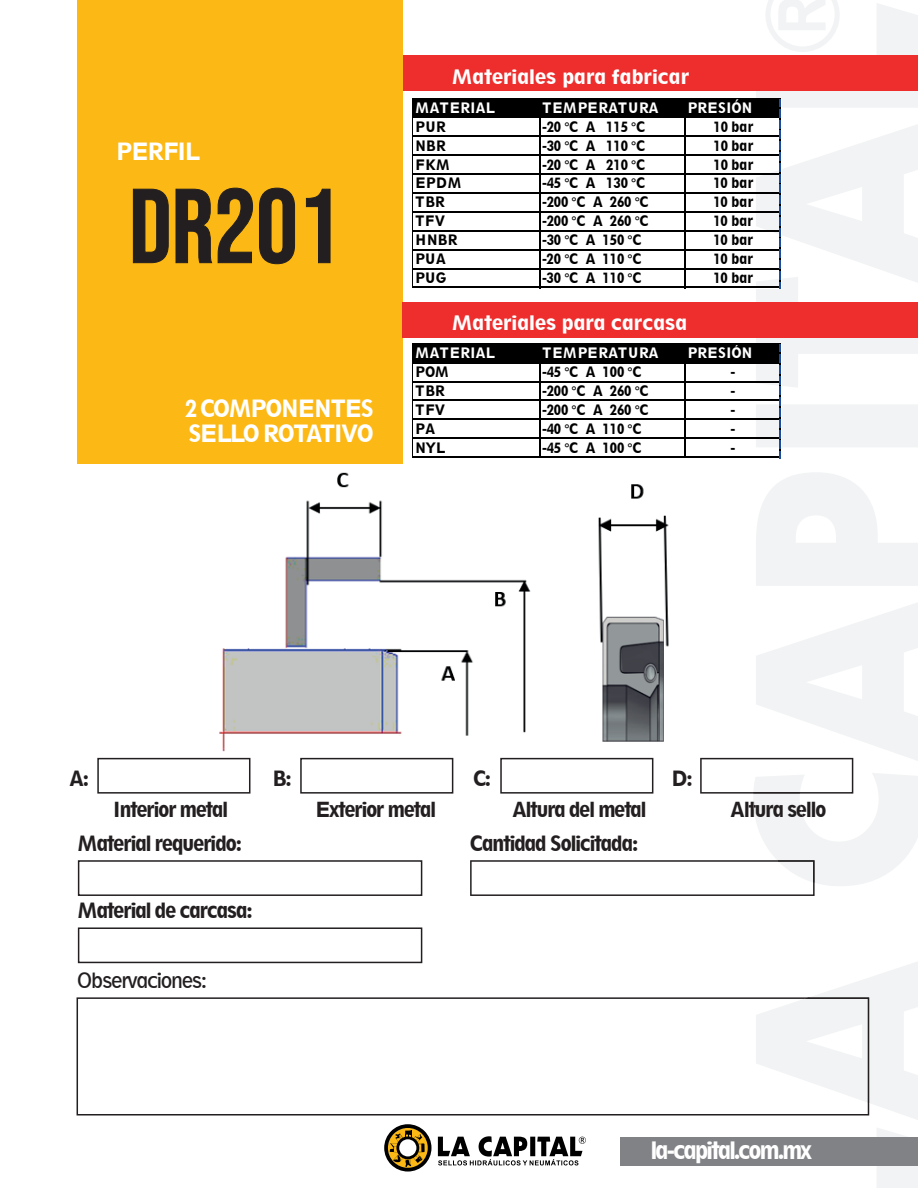
<style>
.page{position:relative;width:918px;height:1188px;background:#fff}
.page>*{position:absolute;margin:0;border:0;box-sizing:border-box;transform-origin:0 0}
.t1{font:105px "Bebas Neue";color:#231f20}
.t2{font:800 condensed 22.5px "Geometric 212 BT";letter-spacing:-.075em;color:#fff}
.t3{font:800 condensed 22.35px "Geometric 212 BT";letter-spacing:-.075em;color:#fff}
.t4{font:800 condensed 19.8px "Geometric 212 BT";letter-spacing:-.05em;color:#231f20}
.t5{font:condensed 19.8px "Geometric 212 BT";letter-spacing:-.05em;color:#231f20}
.t6{font:800 condensed 19.5px "Geometric 212 BT";letter-spacing:-.05em;color:#231f20}
.t7{font:800 condensed 18.75px "Geometric 212 BT";color:#fff;scale:1.09 1}
.t8{font:800 condensed 13.5px "Geometric 212 BT";letter-spacing:-.01em;color:#000001}
.t9{font:800 condensed 13.5px "Geometric 212 BT";letter-spacing:-.01em;color:#fff}
</style>
<div class="page">
<img style="left:180px;top:430px;width:526px;height:345px">
<svg style="left:384px;top:1124px;width:48px;height:48px"></svg>
<svg style="left:438px;top:1136px;width:148px;height:29px"></svg>
<div style="left:97px;top:758px;width:153px;height:36px;border:2px solid #231f20"></div>
<div style="left:78px;top:860px;width:344px;height:36px;border:2px solid #231f20"></div>
<div style="left:300px;top:758px;width:153px;height:36px;border:2px solid #231f20"></div>
<svg style="left:77px;top:997px;width:679px;height:119px"></svg>
<svg style="left:756px;top:962px;width:162px;height:226px"></svg>
<svg style="left:470px;top:758px;width:448px;height:138px"></svg>
<svg style="left:756px;top:4px;width:162px;height:757px;fill:#f2f3f4"></svg>
<svg style="left:765px;top:0;width:75px;height:52px"></svg>
<div style="left:621px;top:1137px;width:297px;height:29px;background:#808285"></div>
<div style="left:78px;top:927px;width:344px;height:36px;border:2px solid #231f20"></div>
<div style="left:402px;top:56px;width:516px;height:35px;background:#ee2d2d"></div>
<div style="left:77px;top:0;width:325px;height:464px;background:#fcb814"></div>
<svg style="left:133px;top:189px;width:36px;height:74px"></svg>
<svg style="left:176px;top:189px;width:36px;height:74px"></svg>
<svg style="left:218px;top:188px;width:35px;height:75px"></svg>
<svg style="left:259px;top:188px;width:36px;height:76px"></svg>
<svg style="left:306px;top:189px;width:24px;height:74px"></svg>
<div style="left:402px;top:302px;width:516px;height:35px;background:#ee2d2d"></div>
<div style="left:413px;top:99px;width:368px;height:19px;background:#000001"></div>
<hr style="left:413px;top:98px;width:368px;height:1px;background:#000001">
<hr style="left:413px;top:135px;width:368px;height:2px;background:#000001">
<hr style="left:413px;top:154px;width:368px;height:2px;background:#000001">
<hr style="left:413px;top:173px;width:368px;height:2px;background:#000001">
<hr style="left:413px;top:192px;width:368px;height:2px;background:#000001">
<hr style="left:413px;top:211px;width:368px;height:2px;background:#000001">
<hr style="left:413px;top:230px;width:368px;height:2px;background:#000001">
<hr style="left:413px;top:249px;width:368px;height:2px;background:#000001">
<hr style="left:413px;top:268px;width:368px;height:1px;background:#000001">
<hr style="left:412px;top:98px;width:1px;height:190px;background:#000001">
<hr style="left:539px;top:99px;width:1px;height:189px;background:#000001">
<hr style="left:684px;top:99px;width:2px;height:189px;background:#000001">
<hr style="left:413px;top:287px;width:368px;height:1px;background:#000001">
<svg style="left:779px;top:99px;width:2px;height:189px"></svg>
<div style="left:413px;top:345px;width:368px;height:19px;background:#000001"></div>
<hr style="left:413px;top:344px;width:368px;height:1px;background:#000001">
<hr style="left:413px;top:381px;width:368px;height:1px;background:#000001">
<hr style="left:413px;top:400px;width:368px;height:1px;background:#000001">
<hr style="left:413px;top:418px;width:368px;height:2px;background:#000001">
<hr style="left:413px;top:437px;width:368px;height:2px;background:#000001">
<hr style="left:412px;top:344px;width:1px;height:114px;background:#000001">
<hr style="left:539px;top:345px;width:1px;height:113px;background:#000001">
<hr style="left:684px;top:345px;width:2px;height:113px;background:#000001">
<hr style="left:413px;top:456px;width:368px;height:2px;background:#000001">
<svg style="left:779px;top:345px;width:2px;height:113px"></svg>
<h3 class="t3" style="left:116px;top:138px;width:85px">PERFIL</h3>
<h1 class="t1" style="left:129px;top:167px;width:212px">DR201</h1>
<h3 class="t3" style="left:185px;top:394px;width:190px">2 COMPONENTES</h3>
<h3 class="t3" style="left:188px;top:420px;width:187px">SELLO ROTATIVO</h3>
<h3 class="t7" style="left:451px;top:65px;width:220px">Materiales para fabricar</h3>
<p class="t9" style="left:415px;top:99px;width:81px">MATERIAL</p>
<p class="t9" style="left:542px;top:99px;width:118px">TEMPERATURA</p>
<p class="t9" style="left:687px;top:99px;width:67px">PRESIÓN</p>
<p class="t8" style="left:415px;top:118px;width:33px">PUR</p>
<p class="t8" style="left:542px;top:118px;width:104px">-20 °C A 115 °C</p>
<p class="t8" style="left:713px;top:118px;width:41px">10 bar</p>
<p class="t8" style="left:415px;top:137px;width:33px">NBR</p>
<p class="t8" style="left:542px;top:137px;width:104px">-30 °C A 110 °C</p>
<p class="t8" style="left:713px;top:137px;width:41px">10 bar</p>
<p class="t8" style="left:415px;top:156px;width:36px">FKM</p>
<p class="t8" style="left:542px;top:156px;width:104px">-20 °C A 210 °C</p>
<p class="t8" style="left:713px;top:156px;width:41px">10 bar</p>
<p class="t8" style="left:415px;top:175px;width:48px">EPDM</p>
<p class="t8" style="left:542px;top:175px;width:104px">-45 °C A 130 °C</p>
<p class="t8" style="left:713px;top:175px;width:41px">10 bar</p>
<p class="t8" style="left:415px;top:194px;width:32px">TBR</p>
<p class="t8" style="left:542px;top:194px;width:108px">-200 °C A 260 °C</p>
<p class="t8" style="left:713px;top:194px;width:41px">10 bar</p>
<p class="t8" style="left:415px;top:213px;width:32px">TFV</p>
<p class="t8" style="left:542px;top:213px;width:108px">-200 °C A 260 °C</p>
<p class="t8" style="left:713px;top:213px;width:41px">10 bar</p>
<p class="t8" style="left:415px;top:231px;width:44px">HNBR</p>
<p class="t8" style="left:542px;top:231px;width:101px">-30 °C A 150 °C</p>
<p class="t8" style="left:713px;top:231px;width:41px">10 bar</p>
<p class="t8" style="left:415px;top:250px;width:33px">PUA</p>
<p class="t8" style="left:542px;top:250px;width:101px">-20 °C A 110 °C</p>
<p class="t8" style="left:713px;top:250px;width:41px">10 bar</p>
<p class="t8" style="left:415px;top:269px;width:33px">PUG</p>
<p class="t8" style="left:542px;top:269px;width:101px">-30 °C A 110 °C</p>
<p class="t8" style="left:713px;top:269px;width:41px">10 bar</p>
<h3 class="t7" style="left:451px;top:311px;width:218px">Materiales para carcasa</h3>
<p class="t9" style="left:415px;top:344px;width:81px">MATERIAL</p>
<p class="t9" style="left:542px;top:344px;width:118px">TEMPERATURA</p>
<p class="t9" style="left:687px;top:344px;width:67px">PRESIÓN</p>
<p class="t8" style="left:415px;top:363px;width:35px">POM</p>
<p class="t8" style="left:542px;top:363px;width:101px">-45 °C A 100 °C</p>
<p class="t8" style="left:731px;top:363px;width:6px">-</p>
<p class="t8" style="left:415px;top:382px;width:32px">TBR</p>
<p class="t8" style="left:542px;top:382px;width:108px">-200 °C A 260 °C</p>
<p class="t8" style="left:731px;top:382px;width:6px">-</p>
<p class="t8" style="left:415px;top:401px;width:32px">TFV</p>
<p class="t8" style="left:542px;top:401px;width:108px">-200 °C A 260 °C</p>
<p class="t8" style="left:731px;top:401px;width:6px">-</p>
<p class="t8" style="left:415px;top:420px;width:22px">PA</p>
<p class="t8" style="left:542px;top:420px;width:101px">-40 °C A 110 °C</p>
<p class="t8" style="left:731px;top:420px;width:6px">-</p>
<p class="t8" style="left:415px;top:439px;width:31px">NYL</p>
<p class="t8" style="left:542px;top:439px;width:101px">-45 °C A 100 °C</p>
<p class="t8" style="left:731px;top:439px;width:6px">-</p>
<h3 class="t4" style="left:69px;top:766px;width:22px">A:</h3>
<h3 class="t6" style="left:113px;top:797px;width:117px">Interior metal</h3>
<h3 class="t4" style="left:272px;top:766px;width:21px">B:</h3>
<h3 class="t4" style="left:473px;top:766px;width:19px">C:</h3>
<h3 class="t4" style="left:671px;top:766px;width:23px">D:</h3>
<h3 class="t6" style="left:315px;top:797px;width:122px">Exterior metal</h3>
<h3 class="t6" style="left:512px;top:797px;width:136px">Altura del metal</h3>
<h3 class="t6" style="left:730px;top:797px;width:98px">Altura sello</h3>
<h3 class="t4" style="left:77px;top:831px;width:166px">Material requerido:</h3>
<h3 class="t4" style="left:77px;top:898px;width:177px">Material de carcasa:</h3>
<h3 class="t5" style="left:77px;top:969px;width:131px">Observaciones:</h3>
<h3 class="t4" style="left:470px;top:831px;width:170px">Cantidad Solicitada:</h3>
<h2 class="t2" style="left:651px;top:1136px;width:163px">la-capital.com.mx</h2>
</div>
